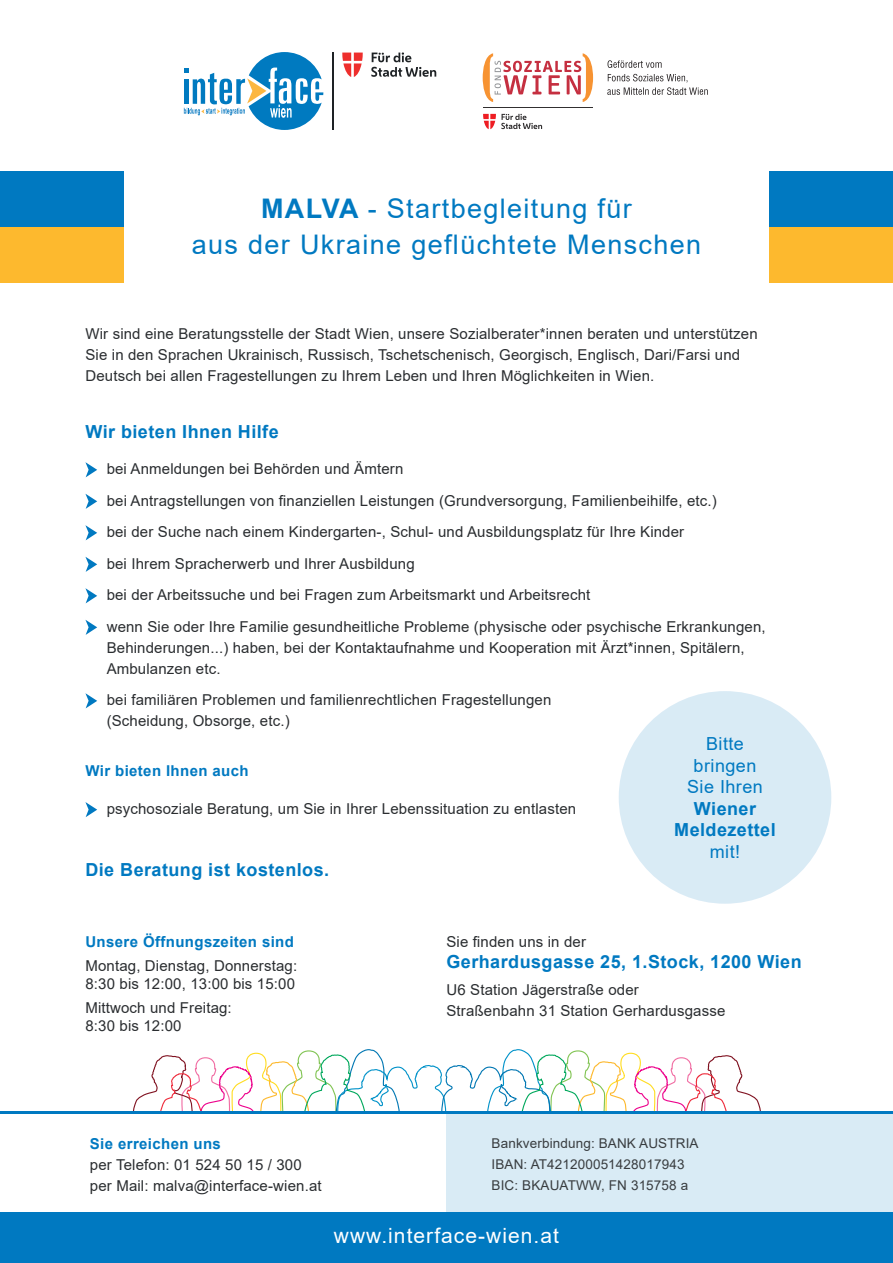
<style>
.page{position:relative;width:893px;height:1263px;background:#fff}
.page>*{position:absolute;margin:0;border:0;box-sizing:border-box;transform-origin:0 0}
.t1{font:27px "Arial";letter-spacing:.05em;color:#0079c1}
.t2{font:21px "Arial";letter-spacing:.05em;color:#fff}
.t3{font:700 18px "Arial";letter-spacing:.025em;color:#0079c1}
.t4{font:18px "Arial";letter-spacing:.025em;color:#0079c1}
.t5{font:15px/21px "Arial";letter-spacing:.01em;color:#2a2d30}
.t6{font:700 15px "Arial";letter-spacing:.025em;color:#0079c1}
.t7{font:13.5px/21px "Arial";letter-spacing:.01em;color:#393d40}
.s1{font-weight:700}
</style>
<div class="page">
<hr style="left:332px;top:53px;width:1px;height:77px;background:#1e2225">
<svg style="left:342px;top:53px;width:21px;height:24px"></svg>
<svg style="left:371px;top:52px;width:65px;height:25px"></svg>
<svg style="left:184px;top:52px;width:139px;height:78px"></svg>
<hr style="left:483px;top:108px;width:109px;height:1px;background:#312f30">
<svg style="left:483px;top:114px;width:59px;height:15px"></svg>
<svg style="left:483px;top:53px;width:110px;height:49px"></svg>
<svg style="left:607px;top:74px;width:101px;height:21px"></svg>
<svg style="left:607px;top:60px;width:55px;height:8px"></svg>
<div style="left:770px;top:171px;width:123px;height:56px;background:#0079c1"></div>
<div style="left:770px;top:227px;width:123px;height:56px;background:#fdb92e"></div>
<div style="left:0;top:171px;width:123px;height:56px;background:#0079c1"></div>
<div style="left:0;top:227px;width:123px;height:56px;background:#fdb92e"></div>
<div style="left:0;top:1212px;width:893px;height:51px;background:#0079c1"></div>
<div style="left:446px;top:1113px;width:447px;height:99px;background:#d9ebf5"></div>
<svg style="left:133px;top:1049px;width:628px;height:62px"></svg>
<hr style="left:0;top:1111px;width:893px;height:2px;background:#0079c1">
<svg style="left:85px;top:462px;width:12px;height:15px"></svg>
<svg style="left:85px;top:494px;width:12px;height:15px"></svg>
<svg style="left:85px;top:525px;width:12px;height:15px"></svg>
<svg style="left:85px;top:557px;width:12px;height:15px"></svg>
<svg style="left:85px;top:588px;width:12px;height:15px"></svg>
<svg style="left:85px;top:620px;width:12px;height:15px"></svg>
<svg style="left:85px;top:693px;width:12px;height:15px"></svg>
<svg style="left:85px;top:802px;width:12px;height:15px"></svg>
<div style="left:619px;top:691px;width:212px;height:213px;background:#d9ebf5;border-radius:50%"></div>
<p class="t1" style="left:261px;top:190px;width:372px"><span class="s1">MALVA</span> - Startbegleitung für</p>
<p class="t1" style="left:192px;top:226px;width:511px">aus der Ukraine geflüchtete Menschen</p>
<p class="t5" style="left:85px;top:323px;width:674px">Wir sind eine Beratungsstelle der Stadt Wien, unsere Sozialberater*innen beraten und unterstützen<br>Sie in den Sprachen Ukrainisch, Russisch, Tschetschenisch, Georgisch, Englisch, Dari/Farsi und<br>Deutsch bei allen Fragestellungen zu Ihrem Leben und Ihren Möglichkeiten in Wien.</p>
<p class="t3" style="left:85px;top:419px;width:195px">Wir bieten Ihnen Hilfe</p>
<p class="t5" style="left:107px;top:458px;width:298px">bei Anmeldungen bei Behörden und Ämtern</p>
<p class="t5" style="left:107px;top:490px;width:612px">bei Antragstellungen von finanziellen Leistungen (Grundversorgung, Familienbeihilfe, etc.)</p>
<p class="t5" style="left:107px;top:516px;width:579px;line-height:31.5px">bei der Suche nach einem Kindergarten-, Schul- und Ausbildungsplatz für Ihre Kinder bei Ihrem Spracherwerb und Ihrer Ausbildung</p>
<p class="t5" style="left:107px;top:584px;width:485px">bei der Arbeitssuche und bei Fragen zum Arbeitsmarkt und Arbeitsrecht</p>
<p class="t5" style="left:107px;top:616px;width:660px">wenn Sie oder Ihre Familie gesundheitliche Probleme (physische oder psychische Erkrankungen,<br>Behinderungen...) haben, bei der Kontaktaufnahme und Kooperation mit Ärzt*innen, Spitälern,</p>
<p class="t5" style="left:107px;top:658px;width:115px">Ambulanzen etc.</p>
<p class="t5" style="left:107px;top:689px;width:446px">bei familiären Problemen und familienrechtlichen Fragestellungen</p>
<p class="t5" style="left:107px;top:710px;width:185px">(Scheidung, Obsorge, etc.)</p>
<p class="t6" style="left:85px;top:760px;width:165px">Wir bieten Ihnen auch</p>
<p class="t5" style="left:107px;top:798px;width:471px">psychosoziale Beratung, um Sie in Ihrer Lebenssituation zu entlasten</p>
<p class="t3" style="left:85px;top:857px;width:245px">Die Beratung ist kostenlos.</p>
<p class="t4" style="left:706px;top:731px;width:39px">Bitte</p>
<p class="t4" style="left:694px;top:753px;width:64px">bringen</p>
<p class="t4" style="left:687px;top:774px;width:77px">Sie Ihren</p>
<p class="t3" style="left:694px;top:796px;width:64px">Wiener</p>
<p class="t3" style="left:674px;top:817px;width:103px">Meldezettel</p>
<p class="t4" style="left:710px;top:839px;width:32px">mit!</p>
<p class="t6" style="left:85px;top:931px;width:210px">Unsere Öffnungszeiten sind</p>
<p class="t5" style="left:85px;top:955px;width:213px">Montag, Dienstag, Donnerstag:</p>
<p class="t5" style="left:85px;top:973px;width:211px">8:30 bis 12:00, 13:00 bis 15:00</p>
<p class="t5" style="left:85px;top:997px;width:148px">Mittwoch und Freitag:</p>
<p class="t5" style="left:85px;top:1015px;width:98px">8:30 bis 12:00</p>
<p class="t5" style="left:446px;top:931px;width:141px">Sie finden uns in der</p>
<p class="t3" style="left:446px;top:949px;width:357px">Gerhardusgasse 25, 1.Stock, 1200 Wien</p>
<p class="t5" style="left:446px;top:979px;width:194px">U6 Station Jägerstraße oder</p>
<p class="t5" style="left:446px;top:1000px;width:280px">Straßenbahn 31 Station Gerhardusgasse</p>
<p class="t6" style="left:90px;top:1133px;width:133px">Sie erreichen uns</p>
<p class="t5" style="left:90px;top:1154px;width:233px">per Telefon: 01 524 50 15 / 300 per Mail: malva@interface-wien.at</p>
<p class="t7" style="left:492px;top:1132px;width:208px">Bankverbindung: BANK AUSTRIA<br>IBAN: AT421200051428017943<br>BIC: BKAUATWW, FN 315758 a</p>
<h2 class="t2" style="left:334px;top:1221px;width:227px">www.interface-wien.at</h2>
</div>
